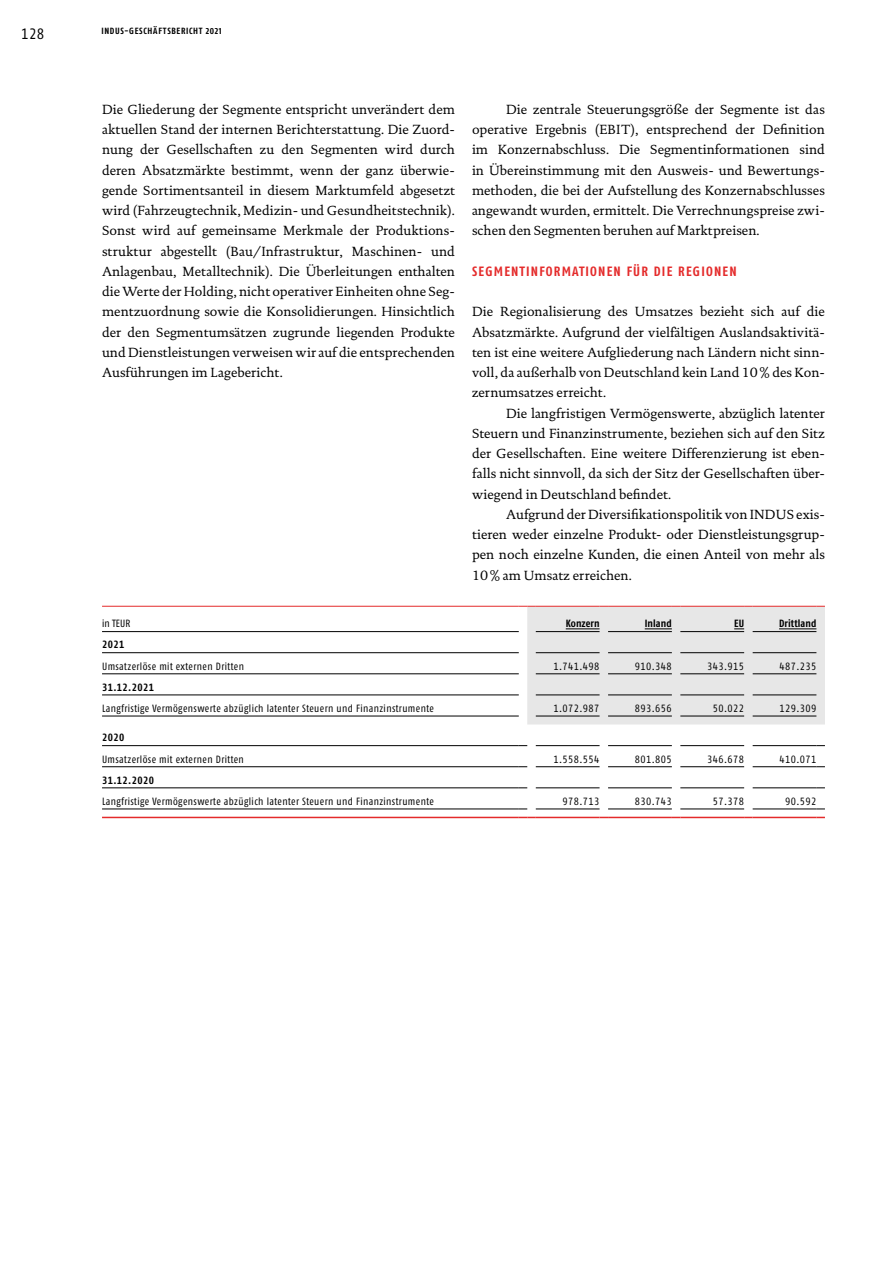
<style>
.page{position:relative;width:893px;height:1263px;background:#fff}
.page>*{position:absolute;margin:0;border:0;box-sizing:border-box;transform-origin:0 0}
.t1{font:condensed 15px "Fago Pro";color:#000}
.t2{font:13.5px/20.2px "DTL Documenta TOT";color:#000;text-align:justify}
.t3{font:700 condensed 13.5px "Fago Pro";letter-spacing:.09em;color:#e42b2b}
.t4{font:condensed 10.5px "Fago Pro";letter-spacing:.04em;color:#000}
.t5{font:700 condensed 10.5px "Fago Pro";letter-spacing:.01em;color:#000}
.t6{font:700 condensed 9px "Fago Pro";letter-spacing:.075em;color:#000}
</style>
<div class="page">
<hr style="left:102px;top:606px;width:417px;height:1px;background:#e42b2b">
<hr style="left:102px;top:652px;width:417px;height:1px;background:#000">
<hr style="left:102px;top:673px;width:417px;height:1px;background:#000">
<hr style="left:102px;top:695px;width:417px;height:1px;background:#000">
<hr style="left:102px;top:716px;width:417px;height:1px;background:#000">
<hr style="left:102px;top:745px;width:417px;height:1px;background:#000">
<hr style="left:536px;top:745px;width:64px;height:1px;background:#000">
<hr style="left:608px;top:745px;width:64px;height:1px;background:#000">
<hr style="left:680px;top:745px;width:64px;height:1px;background:#000">
<hr style="left:753px;top:745px;width:63px;height:1px;background:#000">
<hr style="left:102px;top:766px;width:417px;height:1px;background:#000">
<hr style="left:536px;top:766px;width:64px;height:1px;background:#000">
<hr style="left:608px;top:766px;width:64px;height:1px;background:#000">
<hr style="left:680px;top:766px;width:64px;height:1px;background:#000">
<hr style="left:753px;top:766px;width:63px;height:1px;background:#000">
<hr style="left:102px;top:787px;width:417px;height:1px;background:#000">
<hr style="left:536px;top:787px;width:64px;height:1px;background:#000">
<hr style="left:608px;top:787px;width:64px;height:1px;background:#000">
<hr style="left:680px;top:787px;width:64px;height:1px;background:#000">
<hr style="left:753px;top:787px;width:63px;height:1px;background:#000">
<hr style="left:102px;top:809px;width:417px;height:1px;background:#000">
<hr style="left:536px;top:809px;width:64px;height:1px;background:#000">
<hr style="left:608px;top:809px;width:64px;height:1px;background:#000">
<hr style="left:680px;top:809px;width:64px;height:1px;background:#000">
<hr style="left:753px;top:809px;width:63px;height:1px;background:#000">
<hr style="left:102px;top:817px;width:417px;height:1px;background:#e42b2b">
<svg style="left:519px;top:817px;width:17px;height:1px"></svg>
<hr style="left:536px;top:817px;width:64px;height:1px;background:#e42b2b">
<hr style="left:608px;top:817px;width:64px;height:1px;background:#e42b2b">
<hr style="left:680px;top:817px;width:64px;height:1px;background:#e42b2b">
<hr style="left:753px;top:817px;width:63px;height:1px;background:#e42b2b">
<hr style="left:102px;top:631px;width:417px;height:1px;background:#000">
<svg style="left:519px;top:606px;width:306px;height:118px;background:#dfdddd"></svg>
<hr style="left:779px;top:628px;width:37px;height:1px;background:#000">
<p class="t1" style="left:21px;top:25px;width:25px">128</p>
<p class="t6" style="left:101px;top:25px;width:122px">INDUS-GESCHÄFTSBERICHT 2021</p>
<p class="t2" style="left:102px;top:99px;width:354px">Die Gliederung der Segmente entspricht unverändert dem aktuellen Stand der internen Berichterstattung. Die Zuord&shy;nung der Gesellschaften zu den Segmenten wird durch deren Absatzmärkte bestimmt, wenn der ganz überwie&shy;gende Sortimentsanteil in diesem Marktumfeld abgesetzt wird (Fahrzeugtechnik, Medizin- und Gesundheitstechnik).<br>Sonst wird auf gemeinsame Merkmale der Produktions&shy;struktur abgestellt (Bau/Infrastruktur, Maschinen- und Anlagenbau, Metalltechnik). Die Überleitungen enthalten die Werte der Holding, nicht operativer Einheiten ohne Seg&shy;mentzuordnung sowie die Konsolidierungen. Hinsichtlich der den Segmentumsätzen zugrunde liegenden Produkte und Dienstleistungen verweisen wir auf die entsprechenden Ausführungen im Lagebericht.</p>
<p class="t2" style="left:472px;top:99px;width:354px;text-indent:34px">Die zentrale Steuerungsgröße der Segmente ist das operative Ergebnis (EBIT), entsprechend der Definition im Konzernabschluss. Die Segmentinformationen sind in Übereinstimmung mit den Ausweis- und Bewertungs&shy;methoden, die bei der Aufstellung des Konzernabschlusses angewandt wurden, ermittelt. Die Verrechnungspreise zwi&shy;schen den Segmenten beruhen auf Marktpreisen.</p>
<p class="t3" style="left:472px;top:263px;width:266px">SEGMENTINFORMATIONEN FÜR DIE REGIONEN</p>
<p class="t2" style="left:472px;top:302px;width:354px">Die Regionalisierung des Umsatzes bezieht sich auf die Absatzmärkte. Aufgrund der vielfältigen Auslandsaktivitä&shy;ten ist eine weitere Aufgliederung nach Ländern nicht sinn&shy;voll, da außerhalb von Deutschland kein Land 10% des Kon&shy;zernumsatzes erreicht.</p>
<p class="t2" style="left:472px;top:403px;width:354px;text-indent:34px">Die langfristigen Vermögenswerte, abzüglich latenter Steuern und Finanzinstrumente, beziehen sich auf den Sitz der Gesellschaften. Eine weitere Differenzierung ist eben&shy;falls nicht sinnvoll, da sich der Sitz der Gesellschaften über&shy;wiegend in Deutschland befindet.</p>
<p class="t2" style="left:472px;top:504px;width:354px;text-indent:34px">Aufgrund der Diversifikationspolitik von INDUS exis&shy;tieren weder einzelne Produkt- oder Dienstleistungsgrup&shy;pen noch einzelne Kunden, die einen Anteil von mehr als 10% am Umsatz erreichen.</p>
<p class="t4" style="left:102px;top:617px;width:30px">in TEUR</p>
<p class="t5" style="left:566px;top:617px;width:35px">Konzern</p>
<p class="t5" style="left:645px;top:617px;width:29px">Inland</p>
<p class="t5" style="left:734px;top:617px;width:11px">EU</p>
<p class="t5" style="left:779px;top:617px;width:39px">Drittland</p>
<p class="t5" style="left:102px;top:638px;width:24px">2021</p>
<p class="t4" style="left:102px;top:660px;width:143px">Umsatzerlöse mit externen Dritten</p>
<p class="t4" style="left:553px;top:660px;width:48px">1.741.498</p>
<p class="t4" style="left:635px;top:660px;width:39px">910.348</p>
<p class="t4" style="left:707px;top:660px;width:39px">343.915</p>
<p class="t4" style="left:779px;top:660px;width:39px">487.235</p>
<p class="t5" style="left:102px;top:681px;width:54px">31.12.2021</p>
<p class="t4" style="left:102px;top:702px;width:333px">Langfristige Vermögenswerte abzüglich latenter Steuern und Finanzinstrumente</p>
<p class="t4" style="left:553px;top:702px;width:48px">1.072.987</p>
<p class="t4" style="left:635px;top:702px;width:39px">893.656</p>
<p class="t4" style="left:713px;top:702px;width:33px">50.022</p>
<p class="t4" style="left:779px;top:702px;width:39px">129.309</p>
<p class="t5" style="left:102px;top:731px;width:24px">2020</p>
<p class="t4" style="left:102px;top:752px;width:143px">Umsatzerlöse mit externen Dritten</p>
<p class="t4" style="left:553px;top:752px;width:48px">1.558.554</p>
<p class="t4" style="left:635px;top:752px;width:39px">801.805</p>
<p class="t4" style="left:707px;top:752px;width:39px">346.678</p>
<p class="t4" style="left:779px;top:752px;width:39px">410.071</p>
<p class="t5" style="left:102px;top:774px;width:54px">31.12.2020</p>
<p class="t4" style="left:102px;top:795px;width:333px">Langfristige Vermögenswerte abzüglich latenter Steuern und Finanzinstrumente</p>
<p class="t4" style="left:562px;top:795px;width:39px">978.713</p>
<p class="t4" style="left:635px;top:795px;width:39px">830.743</p>
<p class="t4" style="left:713px;top:795px;width:33px">57.378</p>
<p class="t4" style="left:785px;top:795px;width:33px">90.592</p>
</div>
